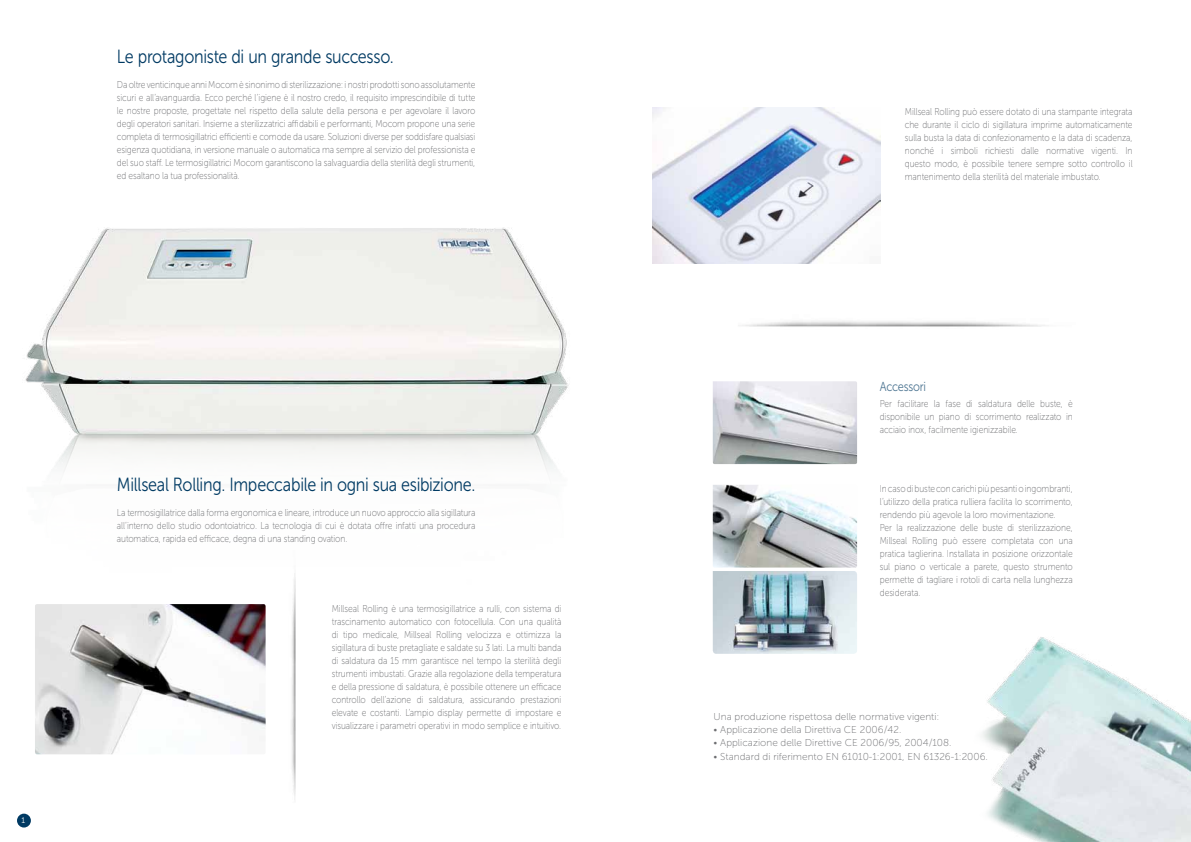
<style>
.page{position:relative;width:1191px;height:842px;background:#fff}
.page>*{position:absolute;margin:0;border:0;box-sizing:border-box;transform-origin:0 0}
.t1{font:19px "Museo Sans 300";letter-spacing:-.02em;color:#003a63;scale:.85 1}
.t2{font:13px "Museo Sans 300";letter-spacing:-.015em;color:#4d7592;scale:.85 1}
.t3{font:10px/13px "Museo Sans 100";letter-spacing:-.005em;color:#6d6e71;text-align:justify;scale:.85 1}
.t4{font:10px "Museo Sans 100";letter-spacing:-.005em;color:#6d6e71}
.t5{font:8px "Museo Sans 300";color:#fff}
</style>
<div class="page">
<img style="left:25px;top:227px;width:544px;height:244px">
<img style="left:982px;top:637px;width:209px;height:205px">
<img style="left:35px;top:604px;width:223px;height:150px">
<img style="left:652px;top:107px;width:228px;height:156px">
<img style="left:713px;top:381px;width:144px;height:83px">
<img style="left:713px;top:485px;width:144px;height:82px">
<img style="left:713px;top:571px;width:144px;height:83px">
<img style="left:258px;top:573px;width:38px;height:227px">
<div style="left:17px;top:814px;width:14px;height:13px;background:#003a63;border-radius:50%"></div>
<h1 class="t1" style="left:117px;top:47px;width:327px">Le protagoniste di un grande successo.</h1>
<p class="t3" style="left:117px;top:78px;width:423px">Da oltre venticinque anni Mocom è sinonimo di sterilizzazione: i nostri prodotti sono assolutamente sicuri e all’avanguardia. Ecco perché l’igiene è il nostro credo, il requisito imprescindibile di tutte le nostre proposte, progettate nel rispetto della salute della persona e per agevolare il lavoro degli operatori sanitari. Insieme a sterilizzatrici affidabili e performanti, Mocom propone una serie completa di termosigillatrici efficienti e comode da usare. Soluzioni diverse per soddisfare qualsiasi esigenza quotidiana, in versione manuale o automatica ma sempre al servizio del professionista e del suo staff. Le termosigillatrici Mocom garantiscono la salvaguardia della sterilità degli strumenti, ed esaltano la tua professionalità.</p>
<p class="t5" style="left:22px;top:816px;width:5px">1</p>
<h1 class="t1" style="left:117px;top:475px;width:423px">Millseal Rolling. Impeccabile in ogni sua esibizione.</h1>
<p class="t3" style="left:117px;top:506px;width:423px">La termosigillatrice dalla forma ergonomica e lineare, introduce un nuovo approccio alla sigillatura all’interno dello studio odontoiatrico. La tecnologia di cui è dotata offre infatti una procedura automatica, rapida ed efficace, degna di una standing ovation.</p>
<p class="t3" style="left:332px;top:602px;width:272px">Millseal Rolling è una termosigillatrice a rulli, con sistema di trascinamento automatico con fotocellula. Con una qualità di tipo medicale, Millseal Rolling velocizza e ottimizza la sigillatura di buste pretagliate e saldate su 3 lati. La multi banda di saldatura da 15 mm garantisce nel tempo la sterilità degli strumenti imbustati. Grazie alla regolazione della temperatura e della pressione di saldatura, è possibile ottenere un efficace controllo dell’azione di saldatura, assicurando prestazioni elevate e costanti. L’ampio display permette di impostare e visualizzare i parametri operativi in modo semplice e intuitivo.</p>
<p class="t3" style="left:904px;top:105px;width:269px">Millseal Rolling può essere dotato di una stampante integrata che durante il ciclo di sigillatura imprime automaticamente sulla busta la data di confezionamento e la data di scadenza, nonché i simboli richiesti dalle normative vigenti. In questo modo, è possibile tenere sempre sotto controllo il mantenimento della sterilità del materiale imbustato.</p>
<h2 class="t2" style="left:879px;top:380px;width:56px">Accessori</h2>
<p class="t3" style="left:879px;top:397px;width:229px">Per facilitare la fase di saldatura delle buste, è disponibile un piano di scorrimento realizzato in acciaio inox, facilmente igienizzabile.</p>
<p class="t3" style="left:879px;top:482px;width:229px;text-align:left">In caso di buste con carichi più pesanti o ingombranti, l’utilizzo della pratica rulliera facilita lo scorrimento, rendendo più agevole la loro movimentazione.<br>Per la realizzazione delle buste di sterilizzazione, Millseal Rolling può essere completata con una pratica taglierina. Installata in posizione orizzontale sul piano o verticale a parete, questo strumento permette di tagliare i rotoli di carta nella lunghezza desiderata.</p>
<p class="t4" style="left:713px;top:711px;width:227px">Una produzione rispettosa delle normative vigenti:</p>
<p class="t4" style="left:713px;top:724px;width:189px">• Applicazione della Direttiva CE 2006/42.</p>
<p class="t4" style="left:713px;top:737px;width:239px">• Applicazione delle Direttive CE 2006/95, 2004/108.</p>
<p class="t4" style="left:713px;top:752px;width:276px">• Standard di riferimento EN 61010-1:2001, EN 61326-1:2006.</p>
</div>
